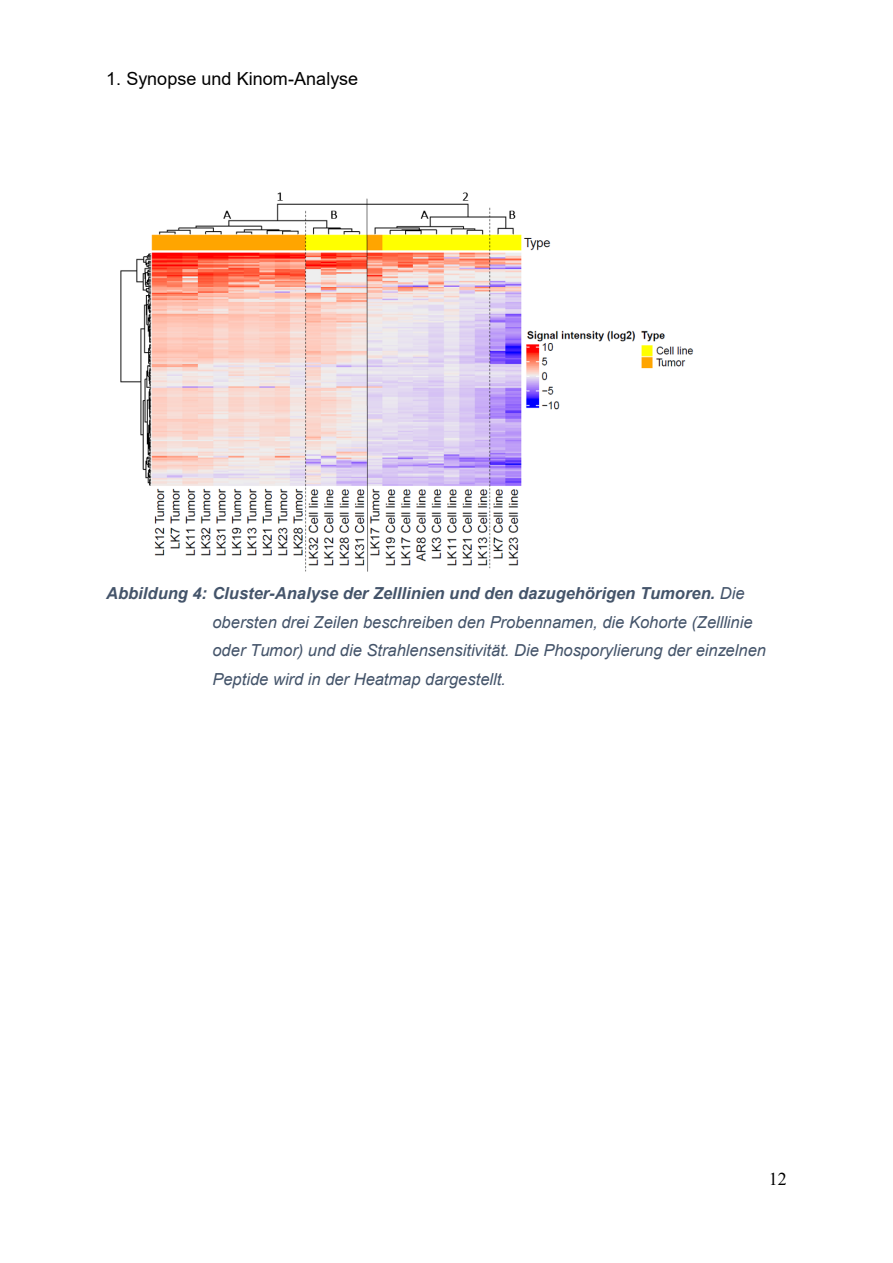
<style>
.page{position:relative;width:893px;height:1263px;background:#fff}
.page>*{position:absolute;margin:0;border:0;box-sizing:border-box;transform-origin:0 0}
.t1{font:18px "Arial";color:#000}
.t2{font:18px "Times New Roman";color:#000}
.t3{font:italic 16.5px/28.5px "Arial";color:#44546a}
.s1{font-weight:700}
</style>
<div class="page">
<img style="left:120px;top:192px;width:574px;height:380px">
<p class="t1" style="left:106px;top:66px;width:253px">1. Synopse und Kinom-Analyse</p>
<p class="t3" style="left:212px;top:579px;width:555px;text-indent:-106px"><span class="s1">Abbildung 4: Cluster-Analyse der Zelllinien und den dazugehörigen Tumoren.</span> Die obersten drei Zeilen beschreiben den Probennamen, die Kohorte (Zelllinie oder Tumor) und die Strahlensensitivität. Die Phosporylierung der einzelnen Peptide wird in der Heatmap dargestellt.</p>
<p class="t2" style="left:769px;top:1166px;width:19px">12</p>
</div>
